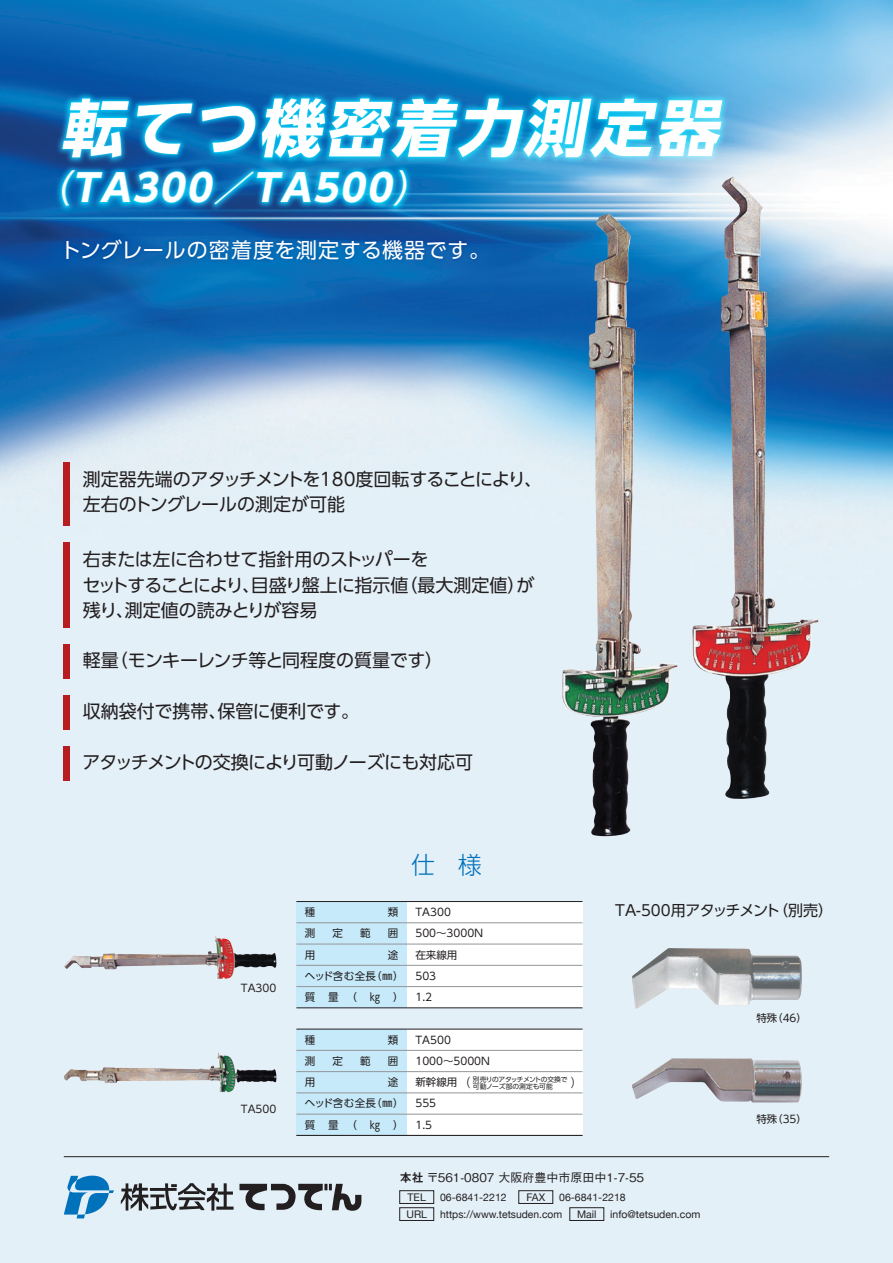
<style>
.page{position:relative;width:893px;height:1263px;background:#fff}
.page>*{position:absolute;margin:0;border:0;box-sizing:border-box;transform-origin:0 0}
.t1{font:italic 700 62.1px "UD Shin Go Pro";color:#fff}
.t2{font:italic 700 37.2px "UD Shin Go Pro";color:#fff}
.t3{font:300 24px "UD Shin Go Pro";color:#0072bc}
.t4{font:21px "UD Shin Go Pro";letter-spacing:.03em;color:#fff}
.t5{font:18px/25.5px "UD Shin Go Pro";letter-spacing:-.02em;color:#231f20}
.t6{font:18px "UD Shin Go Pro";letter-spacing:-.055em;color:#231f20}
.t7{font:15px "UD Shin Go Pro";letter-spacing:-.035em;color:#231f20}
.t8{font:500 12px "Gothic BBB Pro";color:#231f20}
.t9{font:300 12px "UD Shin Go Pro";color:#231f20}
.t10{font:10.5px/21.3px "UD Shin Go Pro";color:#231f20}
.t11{font:10.5px/17px "Helvetica Neue";color:#231f20}
.t12{font:10.5px/21.3px "UD Shin Go Pro";letter-spacing:.035em;color:#231f20}
.t13{font:6.75px/7.5px "UD Shin Go Pro";letter-spacing:-.015em;color:#231f20}
.s1{font-weight:400}
.s2{font-family:"Midashi Go Pro MB31";font-weight:400}
</style>
<div class="page">
<img style="left:0;top:0;width:893px;height:1263px">
<svg style="left:121px;top:1183px;width:240px;height:28px;background:#93989d"></svg>
<svg style="left:64px;top:1175px;width:50px;height:43px;background:#69acd7"></svg>
<hr style="left:64px;top:1156px;width:765px;height:1px;background:#231f20">
<div style="left:399px;top:1207px;width:35px;height:14px;border:1px solid #231f20"></div>
<div style="left:399px;top:1190px;width:35px;height:14px;border:1px solid #231f20"></div>
<div style="left:519px;top:1190px;width:34px;height:14px;border:1px solid #231f20"></div>
<div style="left:570px;top:1207px;width:34px;height:14px;border:1px solid #231f20"></div>
<div style="left:64px;top:462px;width:6px;height:64px;background:#b61c20"></div>
<div style="left:64px;top:543px;width:6px;height:85px;background:#b61c20"></div>
<div style="left:64px;top:645px;width:6px;height:34px;background:#b61c20"></div>
<div style="left:64px;top:696px;width:6px;height:34px;background:#b61c20"></div>
<div style="left:64px;top:747px;width:6px;height:34px;background:#b61c20"></div>
<img style="left:43px;top:89px;width:694px;height:134px">
<img style="left:46px;top:94px;width:688px;height:125px">
<svg style="left:62px;top:98px;width:660px;height:107px;background:#21addc"></svg>
<img style="left:57px;top:232px;width:430px;height:40px">
<img style="left:64px;top:936px;width:212px;height:43px">
<img style="left:64px;top:1053px;width:212px;height:39px">
<img style="left:692px;top:177px;width:126px;height:622px">
<img style="left:562px;top:214px;width:116px;height:622px">
<div style="left:296px;top:901px;width:287px;height:107px;background:#fff"></div>
<div style="left:296px;top:901px;width:111px;height:107px;background:#c6eafa"></div>
<hr style="left:296px;top:901px;width:287px;height:1px;background:#231f20">
<hr style="left:296px;top:922px;width:287px;height:1px;background:#939598">
<hr style="left:296px;top:944px;width:287px;height:1px;background:#939598">
<hr style="left:296px;top:965px;width:287px;height:1px;background:#939598">
<hr style="left:296px;top:986px;width:287px;height:1px;background:#939598">
<hr style="left:296px;top:1007px;width:287px;height:1px;background:#231f20">
<div style="left:296px;top:1029px;width:287px;height:106px;background:#fff"></div>
<div style="left:296px;top:1029px;width:111px;height:106px;background:#c6eafa"></div>
<hr style="left:296px;top:1029px;width:287px;height:1px;background:#231f20">
<hr style="left:296px;top:1050px;width:287px;height:1px;background:#939598">
<hr style="left:296px;top:1071px;width:287px;height:1px;background:#939598">
<hr style="left:296px;top:1114px;width:287px;height:1px;background:#939598">
<hr style="left:296px;top:1093px;width:287px;height:1px;background:#939598">
<hr style="left:296px;top:1135px;width:287px;height:1px;background:#231f20">
<img style="left:632px;top:1058px;width:170px;height:44px">
<img style="left:632px;top:948px;width:170px;height:61px">
<h1 class="t1" style="left:60px;top:77px;width:676px">転てつ機密着力測定器</h1>
<h2 class="t2" style="left:33px;top:157px;width:410px"><span class="s1">（</span>TA300／TA500<span class="s1">）</span></h2>
<p class="t4" style="left:60px;top:233px;width:431px">トングレールの密着度を測定する機器です。</p>
<p class="t5" style="left:83px;top:465px;width:461px">測定器先端のアタッチメントを180度回転することにより、左右のトングレールの測定が可能</p>
<p class="t5" style="left:83px;top:546px;width:453px">右または左に合わせて指針用のストッパーを<br>セットすることにより、目盛り盤上に指示値（最大測定値）が残り、測定値の読みとりが容易</p>
<p class="t5" style="left:83px;top:647px;width:362px">軽量（モンキーレンチ等と同程度の質量です）</p>
<p class="t5" style="left:83px;top:698px;width:278px">収納袋付で携帯、保管に便利です。</p>
<p class="t6" style="left:83px;top:747px;width:392px">アタッチメントの交換により可動ノーズにも対応可</p>
<p class="t10" style="left:241px;top:977px;width:37px">TA300</p>
<p class="t10" style="left:241px;top:1098px;width:37px">TA500</p>
<p class="t10" style="left:305px;top:901px;width:12px">種</p>
<p class="t10" style="left:388px;top:901px;width:12px">類</p>
<p class="t10" style="left:305px;top:922px;width:12px">測</p>
<p class="t10" style="left:333px;top:922px;width:12px">定</p>
<p class="t10" style="left:360px;top:922px;width:12px">範</p>
<p class="t10" style="left:388px;top:922px;width:12px">囲</p>
<p class="t10" style="left:305px;top:943px;width:12px">用</p>
<p class="t12" style="left:305px;top:943px;width:100px;text-indent:83px">途ヘッド含む全長（㎜）質量（㎏）</p>
<p class="t10" style="left:305px;top:1029px;width:12px">種</p>
<p class="t10" style="left:388px;top:1029px;width:12px">類</p>
<p class="t10" style="left:305px;top:1050px;width:12px">測</p>
<p class="t10" style="left:333px;top:1050px;width:12px">定</p>
<p class="t10" style="left:360px;top:1050px;width:12px">範</p>
<p class="t10" style="left:388px;top:1050px;width:12px">囲</p>
<p class="t10" style="left:305px;top:1071px;width:12px">用</p>
<p class="t12" style="left:305px;top:1071px;width:100px;text-indent:83px">途ヘッド含む全長（㎜）質量（㎏）</p>
<h3 class="t3" style="left:411px;top:845px;width:72px">仕 様</h3>
<p class="t10" style="left:415px;top:901px;width:70px">TA300<br>500～3000Ｎ在来線用<br>503<br>1.2</p>
<p class="t10" style="left:415px;top:1029px;width:76px">TA500<br>1000～5000N新幹線用<br>555<br>1.5</p>
<p class="t13" style="left:473px;top:1075px;width:96px">別売りのアタッチメントの交換で可動ノーズ部の測定も可能</p>
<p class="t9" style="left:459px;top:1072px;width:125px">（　　　　　　　　 ）</p>
<p class="t7" style="left:615px;top:898px;width:219px">TA-500用アタッチメント（別売）</p>
<p class="t10" style="left:756px;top:1007px;width:52px">特殊（46）</p>
<p class="t10" style="left:756px;top:1108px;width:52px">特殊（35）</p>
<p class="t8" style="left:400px;top:1168px;width:246px"><span class="s2">本社</span> 〒561-0807 大阪府豊中市原田中1-7-55</p>
<p class="t11" style="left:408px;top:1189px;width:20px">TEL</p>
<p class="t11" style="left:440px;top:1189px;width:68px">06-6841-2212</p>
<p class="t11" style="left:526px;top:1189px;width:20px">FAX</p>
<p class="t11" style="left:577px;top:1189px;width:50px;text-indent:-18px">06-6841-2218<br>Mail</p>
<p class="t11" style="left:406px;top:1206px;width:157px">URL https://www.tetsuden.com</p>
<p class="t11" style="left:610px;top:1206px;width:92px">info@tetsuden.com</p>
</div>
